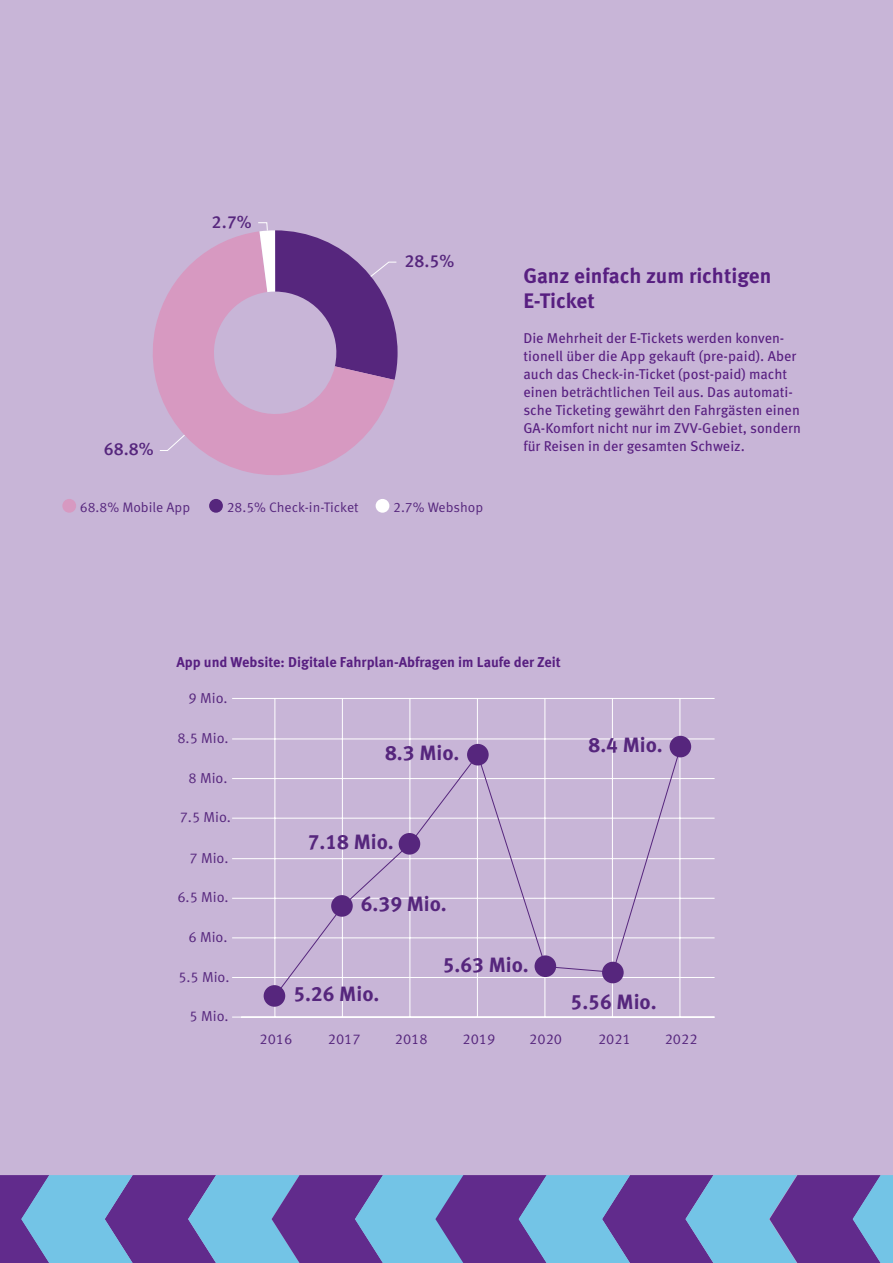
<style>
.page{position:relative;width:893px;height:1263px;background:#c8b5d7}
.page>*{position:absolute;margin:0;border:0;box-sizing:border-box;transform-origin:0 0}
.t1{font:700 21px/25.2px "Meta Pro";color:#581f81}
.t2{font:700 20.7px "Meta Pro";color:#56267d}
.t3{font:500 17.55px "Meta Pro";color:#56267d}
.t4{font:14.4px "Meta Pro";color:#56267d}
.t5{font:14.25px/18px "Meta Pro";color:#581f81}
.t6{font:700 14.25px "Meta Pro";color:#581f81}
.t7{font:13.8px "Meta Pro";color:#56267d}
</style>
<div class="page">
<hr style="left:274px;top:699px;width:1px;height:318px;background:#fff">
<hr style="left:342px;top:699px;width:1px;height:318px;background:#fff">
<hr style="left:409px;top:699px;width:1px;height:318px;background:#fff">
<hr style="left:477px;top:699px;width:1px;height:318px;background:#fff">
<hr style="left:544px;top:699px;width:1px;height:318px;background:#fff">
<hr style="left:612px;top:699px;width:1px;height:318px;background:#fff">
<hr style="left:679px;top:699px;width:1px;height:318px;background:#fff">
<hr style="left:241px;top:977px;width:474px;height:1px;background:#fff">
<hr style="left:241px;top:937px;width:474px;height:1px;background:#fff">
<hr style="left:241px;top:898px;width:474px;height:1px;background:#fff">
<hr style="left:241px;top:858px;width:474px;height:1px;background:#fff">
<hr style="left:241px;top:818px;width:474px;height:1px;background:#fff">
<hr style="left:241px;top:778px;width:474px;height:1px;background:#fff">
<hr style="left:241px;top:738px;width:474px;height:1px;background:#fff">
<hr style="left:241px;top:698px;width:474px;height:1px;background:#fff">
<hr style="left:241px;top:1017px;width:474px;height:1px;background:#fff">
<svg style="left:274px;top:745px;width:408px;height:252px"></svg>
<div style="left:264px;top:985px;width:21px;height:22px;background:#56267d;border-radius:50%"></div>
<div style="left:331px;top:895px;width:22px;height:22px;background:#56267d;border-radius:50%"></div>
<div style="left:399px;top:833px;width:21px;height:22px;background:#56267d;border-radius:50%"></div>
<div style="left:467px;top:744px;width:22px;height:21px;background:#56267d;border-radius:50%"></div>
<div style="left:535px;top:955px;width:21px;height:22px;background:#56267d;border-radius:50%"></div>
<div style="left:602px;top:962px;width:22px;height:21px;background:#56267d;border-radius:50%"></div>
<div style="left:670px;top:736px;width:21px;height:21px;background:#56267d;border-radius:50%"></div>
<svg style="left:153px;top:315px;width:195px;height:160px"></svg>
<svg style="left:159px;top:222px;width:238px;height:229px"></svg>
<div style="left:209px;top:499px;width:14px;height:14px;background:#56267d;border-radius:50%"></div>
<div style="left:62px;top:499px;width:14px;height:14px;background:#d799c1;border-radius:50%"></div>
<div style="left:376px;top:499px;width:13px;height:14px;background:#fff;border-radius:50%"></div>
<svg style="left:0;top:1175px;width:893px;height:88px;background:#6974b7"></svg>
<p class="t3" style="left:212px;top:208px;width:41px">2.7%</p>
<p class="t3" style="left:104px;top:436px;width:51px">68.8%</p>
<p class="t3" style="left:404px;top:247px;width:51px">28.5%</p>
<p class="t7" style="left:80px;top:497px;width:112px">68.8% Mobile App</p>
<p class="t7" style="left:227px;top:497px;width:133px">28.5% Check-in-Ticket</p>
<p class="t7" style="left:393px;top:497px;width:92px">2.7% Webshop</p>
<h1 class="t1" style="left:523px;top:262px;width:250px">Ganz einfach zum richtigen<br>E-Ticket</h1>
<p class="t5" style="left:523px;top:328px;width:279px">Die Mehrheit der E-Tickets werden konven&shy;tionell über die App gekauft (pre-paid). Aber auch das Check-in-Ticket (post-paid) macht einen beträchtlichen Teil aus. Das automati&shy;sche Ticketing gewährt den Fahrgästen einen GA-Komfort nicht nur im ZVV-Gebiet, sondern für Reisen in der gesamten Schweiz.</p>
<p class="t6" style="left:176px;top:650px;width:386px">App und Website: Digitale Fahrplan-Abfragen im Laufe der Zeit</p>
<p class="t4" style="left:189px;top:687px;width:40px">9 Mio.</p>
<p class="t4" style="left:177px;top:727px;width:53px">8.5 Mio.</p>
<p class="t4" style="left:189px;top:767px;width:40px">8 Mio.</p>
<p class="t4" style="left:180px;top:806px;width:53px">7.5 Mio.</p>
<p class="t4" style="left:190px;top:847px;width:40px">7 Mio.</p>
<p class="t4" style="left:177px;top:886px;width:53px">6.5 Mio.</p>
<p class="t4" style="left:189px;top:926px;width:40px">6 Mio.</p>
<p class="t4" style="left:178px;top:966px;width:53px">5.5 Mio.</p>
<p class="t4" style="left:190px;top:1005px;width:40px">5 Mio.</p>
<h2 class="t2" style="left:385px;top:737px;width:76px">8.3 Mio.</h2>
<h2 class="t2" style="left:308px;top:826px;width:88px">7.18 Mio.</h2>
<h2 class="t2" style="left:361px;top:888px;width:88px">6.39 Mio.</h2>
<h2 class="t2" style="left:293px;top:978px;width:88px">5.26 Mio.</h2>
<h2 class="t2" style="left:443px;top:948px;width:88px">5.63 Mio.</h2>
<h2 class="t2" style="left:589px;top:729px;width:76px">8.4 Mio.</h2>
<h2 class="t2" style="left:571px;top:985px;width:88px">5.56 Mio.</h2>
<p class="t4" style="left:260px;top:1028px;width:34px">2016</p>
<p class="t4" style="left:328px;top:1028px;width:34px">2017</p>
<p class="t4" style="left:395px;top:1028px;width:34px">2018</p>
<p class="t4" style="left:463px;top:1028px;width:34px">2019</p>
<p class="t4" style="left:529px;top:1028px;width:34px">2020</p>
<p class="t4" style="left:598px;top:1028px;width:34px">2021</p>
<p class="t4" style="left:665px;top:1028px;width:34px">2022</p>
</div>
